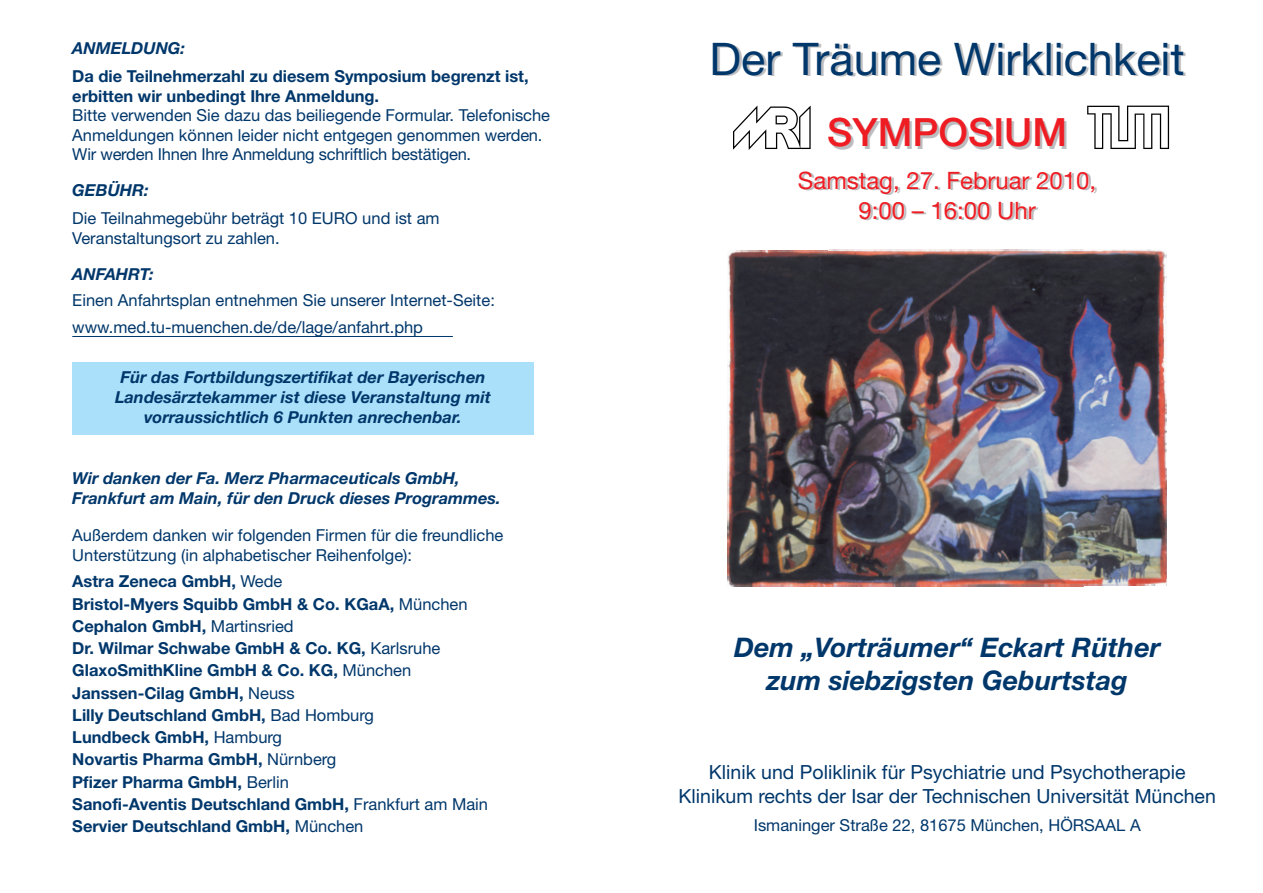
<style>
.page{position:relative;width:1263px;height:893px;background:#fff}
.page>*{position:absolute;margin:0;border:0;box-sizing:border-box;transform-origin:0 0}
.t1{font:45px "Helvetica Neue";color:#00376b}
.t2{font:500 39px "Helvetica Neue";color:#ee1d23}
.t3{font:italic 700 27px/32.4px "Helvetica Neue";color:#00376b;text-align:center}
.t4{font:24px/30px "Helvetica Neue";color:#ee1d23;text-align:center}
.t5{font:19.5px/23.4px "Helvetica Neue";color:#00376b;text-align:center}
.t6{font:16.5px/19.5px "Helvetica Neue";color:#00376b}
.t7{font:700 16.5px/22.2px "Helvetica Neue";color:#00376b}
.t8{font:italic 700 16.5px/19.8px "Helvetica Neue";color:#00376b}
.s1{font-weight:400}
</style>
<div class="page">
<img style="left:733px;top:105px;width:78px;height:45px">
<img style="left:1087px;top:105px;width:83px;height:44px">
<img style="left:727px;top:249px;width:440px;height:337px">
<hr style="left:72px;top:336px;width:381px;height:1px;background:#00376b">
<div style="left:72px;top:363px;width:462px;height:72px;background:#aae0f9"></div>
<p class="t8" style="left:72px;top:40px;width:114px">ANMELDUNG:</p>
<p class="t7" style="left:72px;top:68px;width:458px;line-height:19.5px">Da die Teilnehmerzahl zu diesem Symposium begrenzt ist, erbitten wir unbedingt Ihre Anmeldung.</p>
<p class="t6" style="left:72px;top:107px;width:479px">Bitte verwenden Sie dazu das beiliegende Formular. Telefo nische<br>Anmeldungen können leider nicht entgegen genommen werden.<br>Wir werden Ihnen Ihre Anmeldung schriftlich bestätigen.</p>
<p class="t8" style="left:72px;top:182px;width:78px">GEBÜHR:</p>
<p class="t6" style="left:72px;top:210px;width:369px">Die Teilnahmegebühr beträgt 10 EURO und ist am<br>Veranstaltungsort zu zahlen.</p>
<p class="t8" style="left:72px;top:266px;width:83px">ANFAHRT:</p>
<p class="t6" style="left:72px;top:289px;width:424px;line-height:26.5px">Einen Anfahrtsplan entnehmen Sie unserer Internet-Seite: www.med.tu-muenchen.de/de/lage/anfahrt.php</p>
<p class="t8" style="left:115px;top:369px;width:377px;text-align:center">Für das Fortbildungszertifikat der Bayerischen<br>Landes ärzte kammer ist diese Veranstaltung mit vorraussichtlich 6 Punkten anrechenbar.</p>
<p class="t8" style="left:72px;top:470px;width:430px">Wir danken der Fa. Merz Pharmaceuticals GmbH,<br>Frankfurt am Main, für den Druck dieses Programmes.</p>
<p class="t6" style="left:72px;top:527px;width:433px">Außerdem danken wir folgenden Firmen für die freundliche<br>Unterstützung (in alphabetischer Reihenfolge):</p>
<p class="t7" style="left:72px;top:572px;width:417px">Astra Zeneca GmbH, <span class="s1">Wede<br></span>Bristol-Myers Squibb GmbH &amp; Co. KGaA, <span class="s1">München </span>Cephalon GmbH, <span class="s1">Martinsried<br></span>Dr. Wilmar Schwabe GmbH &amp; Co. KG, <span class="s1">Karlsruhe </span>GlaxoSmithKline GmbH &amp; Co. KG, <span class="s1">München </span>Janssen-Cilag GmbH, <span class="s1">Neuss<br></span>Lilly Deutschland GmbH, <span class="s1">Bad Homburg<br></span>Lundbeck GmbH, <span class="s1">Hamburg<br></span>Novartis Pharma GmbH, <span class="s1">Nürnberg<br></span>Pfizer Pharma GmbH, <span class="s1">Berlin<br></span>Sanofi-Aventis Deutschland GmbH, <span class="s1">Frankfurt am Main </span>Servier Deutschland GmbH, <span class="s1">München</span></p>
<h1 class="t1" style="left:709px;top:43px;width:477px">Der Träume Wirklichkeit</h1>
<h2 class="t2" style="left:827px;top:118px;width:241px">SYMPOSIUM</h2>
<h3 class="t4" style="left:798px;top:168px;width:300px">Samstag, 27. Februar 2010,<br>9:00 – 16:00 Uhr</h3>
<h3 class="t3" style="left:734px;top:634px;width:428px">Dem „Vorträumer“ Eckart Rüther zum siebzigsten Geburtstag</h3>
<p class="t5" style="left:678px;top:763px;width:539px">Klinik und Poliklinik für Psychiatrie und Psychotherapie<br>Klinikum rechts der Isar der Technischen Universität München</p>
<p class="t6" style="left:754px;top:817px;width:388px">Ismaninger Straße 22, 81675 München, HÖRSAAL A</p>
</div>
